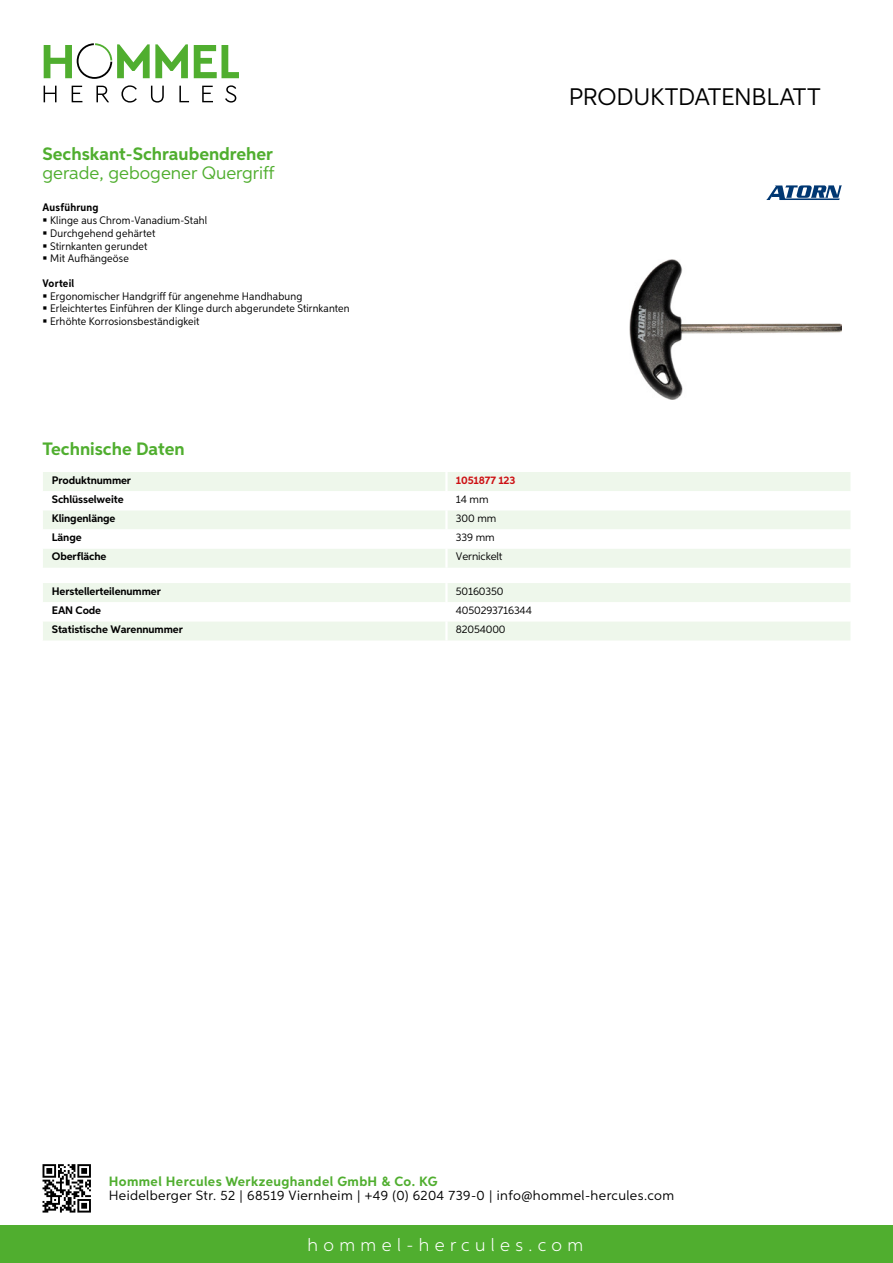
<style>
.page{position:relative;width:893px;height:1263px;background:#fff}
.page>*{position:absolute;margin:0;border:0;box-sizing:border-box;transform-origin:0 0}
.t1{font:24px "Aspira";letter-spacing:-.01em;color:#000}
.t2{font:700 18px "Aspira";color:#50ae2f}
.t3{font:18px "Aspira";color:#50ae2f}
.t4{font:300 18px "Aspira";letter-spacing:.3em;color:#fff}
.t5{font:13.5px "Aspira";letter-spacing:.03em;color:#000}
.t6{font:700 13.5px "Aspira";letter-spacing:.03em;color:#50ae2f}
.t7{font:10.95px/12.8px "Aspira Nar";letter-spacing:.015em;color:#000}
.t8{font:700 10.95px "Aspira";letter-spacing:-.01em;color:#000}
.t9{font:10.95px "Aspira";letter-spacing:-.01em;color:#000}
.t10{font:700 10.95px "Aspira Nar";letter-spacing:.02em;color:#000}
.t11{font:700 10.95px "Aspira";letter-spacing:-.01em;color:#cd1013}
</style>
<div class="page">
<div style="left:0;top:1226px;width:893px;height:37px;background:#50ae2f"></div>
<svg style="left:43px;top:1164px;width:48px;height:48px"></svg>
<svg style="left:194px;top:45px;width:45px;height:33px"></svg>
<svg style="left:44px;top:43px;width:144px;height:36px"></svg>
<svg style="left:44px;top:86px;width:13px;height:16px"></svg>
<svg style="left:72px;top:86px;width:10px;height:16px"></svg>
<svg style="left:96px;top:86px;width:13px;height:16px"></svg>
<svg style="left:121px;top:85px;width:16px;height:18px"></svg>
<svg style="left:151px;top:86px;width:13px;height:17px"></svg>
<svg style="left:179px;top:86px;width:10px;height:16px"></svg>
<svg style="left:202px;top:86px;width:11px;height:16px"></svg>
<svg style="left:225px;top:85px;width:11px;height:18px"></svg>
<div style="left:43px;top:472px;width:807px;height:96px;background:#eef7eb"></div>
<svg style="left:43px;top:491px;width:807px;height:58px"></svg>
<hr style="left:445px;top:472px;width:3px;height:19px;background:#fff">
<hr style="left:445px;top:491px;width:3px;height:19px;background:#fff">
<hr style="left:445px;top:510px;width:3px;height:19px;background:#fff">
<hr style="left:445px;top:529px;width:3px;height:20px;background:#fff">
<hr style="left:445px;top:549px;width:3px;height:19px;background:#fff">
<svg style="left:43px;top:583px;width:807px;height:57px"></svg>
<hr style="left:445px;top:621px;width:3px;height:19px;background:#fff">
<img style="left:629px;top:259px;width:213px;height:140px">
<svg style="left:766px;top:185px;width:76px;height:15px"></svg>
<h2 class="t2" style="left:43px;top:142px;width:232px">Sechskant-Schraubendreher</h2>
<h2 class="t3" style="left:43px;top:162px;width:234px">gerade, gebogener Quergriff</h2>
<p class="t10" style="left:43px;top:201px;width:58px">Ausführung</p>
<p class="t7" style="left:50px;top:214px;width:159px">Klinge aus Chrom-Vanadium-Stahl<br>Durchgehend gehärtet<br>Stirnkanten gerundet<br>Mit Aufhängeöse</p>
<p class="t10" style="left:43px;top:276px;width:33px">Vorteil</p>
<p class="t7" style="left:50px;top:289px;width:301px">Ergonomischer Handgriff für angenehme Handhabung<br>Erleichtertes Einführen der Klinge durch abgerundete Stirnkanten<br>Erhöhte Korrosionsbeständigkeit</p>
<h1 class="t1" style="left:569px;top:82px;width:253px">Produktdatenblatt</h1>
<h2 class="t2" style="left:43px;top:438px;width:144px">Technische Daten</h2>
<p class="t8" style="left:52px;top:473px;width:81px">Produktnummer</p>
<p class="t11" style="left:456px;top:473px;width:61px">1051877 123</p>
<p class="t8" style="left:52px;top:493px;width:73px">Schlüsselweite</p>
<p class="t9" style="left:456px;top:493px;width:34px">14 mm</p>
<p class="t8" style="left:52px;top:512px;width:65px">Klingenlänge</p>
<p class="t9" style="left:456px;top:512px;width:42px">300 mm</p>
<p class="t8" style="left:52px;top:531px;width:31px">Länge</p>
<p class="t9" style="left:456px;top:531px;width:40px">339 mm</p>
<p class="t8" style="left:52px;top:550px;width:56px">Oberfläche</p>
<p class="t9" style="left:456px;top:550px;width:48px">Vernickelt</p>
<p class="t8" style="left:52px;top:584px;width:111px">Herstellerteilenummer</p>
<p class="t9" style="left:456px;top:585px;width:49px">50160350</p>
<p class="t8" style="left:52px;top:604px;width:51px">EAN Code</p>
<p class="t9" style="left:456px;top:604px;width:78px">4050293716344</p>
<p class="t8" style="left:52px;top:623px;width:132px">Statistische Warennummer</p>
<p class="t9" style="left:456px;top:623px;width:51px">82054000</p>
<p class="t6" style="left:109px;top:1172px;width:330px">Hommel Hercules Werkzeughandel GmbH &amp; Co. KG</p>
<p class="t5" style="left:109px;top:1187px;width:567px">Heidelberger Str. 52 | 68519 Viernheim | +49 (0) 6204 739-0 | info@hommel-hercules.com</p>
<h2 class="t4" style="left:307px;top:1234px;width:277px">hommel-hercules.com</h2>
</div>
